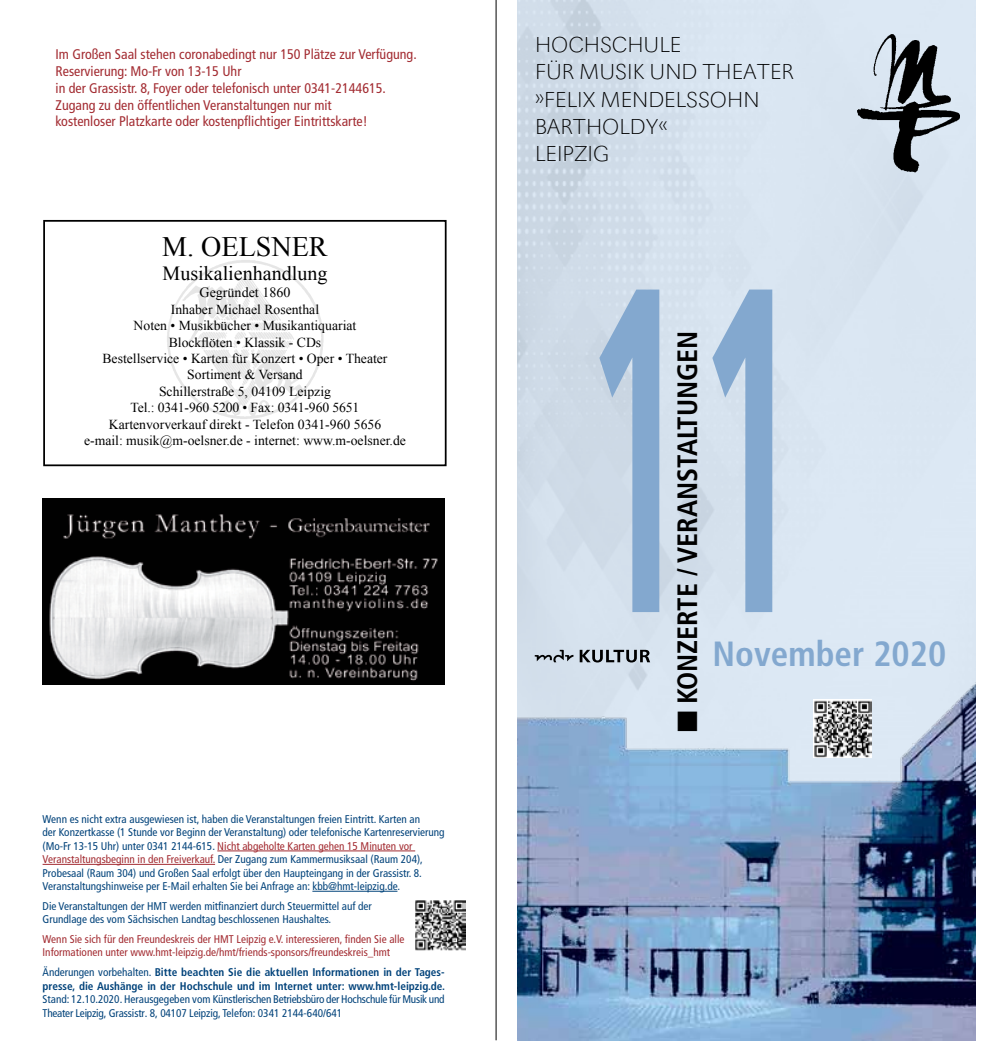
<style>
.page{position:relative;width:993px;height:1041px;background:#fff}
.page>*{position:absolute;margin:0;border:0;box-sizing:border-box;transform-origin:0 0}
.t1{font:700 condensed 462px "Frutiger";color:#83a8cf;scale:.47 1}
.t2{font:700 condensed 35px "Frutiger";color:#83a8cf}
.t3{font:700 condensed 28px "Frutiger";color:#000}
.t4{font:28px "Times New Roman";color:#000}
.t5{font:22.75px/27.3px "Maxima Zart T20";color:#000}
.t6{font:20.12px "Times New Roman";color:#000}
.t7{font:condensed 14px/16.8px "Frutiger";color:#a32c32}
.t8{font:14px "Times New Roman";color:#000}
.t9{font:13.65px/16.4px "Times New Roman";color:#000;text-align:center}
.t10{font:condensed 11.2px/13.5px "Frutiger";color:#00427a}
.t11{font:condensed 11.2px/13.5px "Frutiger";color:#a32c32}
.t12{font:700 condensed 11.2px/13.5px "Frutiger";color:#00427a}
.s1{color:#a32c32}
.s2{font-weight:400}
</style>
<div class="page">
<img style="left:42px;top:498px;width:402px;height:187px">
<hr style="left:217px;top:850px;width:198px;height:1px;background:#a32c32">
<hr style="left:43px;top:864px;width:172px;height:1px;background:#a32c32">
<hr style="left:312px;top:891px;width:85px;height:1px;background:#00427a">
<div style="left:43px;top:220px;width:403px;height:246px;border:2px solid #000"></div>
<img style="left:167px;top:260px;width:157px;height:159px">
<img style="left:415px;top:900px;width:50px;height:50px">
<img style="left:517px;top:0;width:458px;height:665px">
<img style="left:517px;top:665px;width:458px;height:376px">
<img style="left:813px;top:699px;width:58px;height:59px">
<img style="left:857px;top:34px;width:102px;height:138px">
<svg style="left:534px;top:650px;width:116px;height:12px"></svg>
<hr style="left:496px;top:0;width:1px;height:1040px;background:#000">
<p class="t7" style="left:56px;top:46px;width:362px">Im Großen Saal stehen coronabedingt nur 150 Plätze zur Verfügung.<br>Reservierung: Mo-Fr von 13-15 Uhr<br>in der Grassistr. 8, Foyer oder telefonisch unter 0341-2144615.<br>Zugang zu den öffentlichen Veranstaltungen nur mit<br>kostenloser Platzkarte oder kostenpflichtiger Eintrittskarte!</p>
<h3 class="t4" style="left:162px;top:231px;width:167px">M. OELSNER</h3>
<h3 class="t6" style="left:162px;top:262px;width:166px">Musikalienhandlung</h3>
<p class="t8" style="left:199px;top:285px;width:92px">Gegründet 1860</p>
<p class="t9" style="left:84px;top:301px;width:323px">Inhaber Michael Rosenthal<br>Noten • Musikbücher • Musikantiquariat<br>Blockflöten • Klassik - CDs<br>Bestellservice • Karten für Konzert • Oper • Theater Sortiment &amp; Versand<br>Schillerstraße 5, 04109 Leipzig<br>Tel.: 0341-960 5200 • Fax: 0341-960 5651<br>Kartenvorverkauf direkt - Telefon 0341-960 5656<br>e-mail: musik@m-oelsner.de - internet: www.m-oelsner.de</p>
<p class="t10" style="left:43px;top:812px;width:403px">Wenn es nicht extra ausgewiesen ist, haben die Veranstaltungen freien Eintritt. Karten an<br>der Konzertkasse (1 Stunde vor Beginn der Veranstaltung) oder telefonische Kartenreservierung (Mo-Fr 13-15 Uhr) unter 0341 2144-615. <span class="s1">Nicht abgeholte Karten gehen 15 Minuten vor Veranstaltungsbeginn in den Freiverkauf.</span> Der Zugang zum Kammermusiksaal (Raum 204), Probesaal (Raum 304) und Großen Saal erfolgt über den Haupteingang in der Grassistr. 8.<br>Veranstaltungshinweise per E-Mail erhalten Sie bei Anfrage an: kbb@hmt-leipzig.de.</p>
<p class="t10" style="left:43px;top:899px;width:331px">Die Veranstaltungen der HMT werden mitfinanziert durch Steuermittel auf der<br>Grundlage des vom Sächsischen Landtag beschlossenen Haushaltes.</p>
<p class="t11" style="left:43px;top:932px;width:363px">Wenn Sie sich für den Freundeskreis der HMT Leipzig e.V. interessieren, finden Sie alle<br>Informationen unter www.hmt-leipzig.de/hmt/friends-sponsors/freundeskreis_hmt</p>
<p class="t12" style="left:43px;top:965px;width:404px"><span class="s2">Änderungen vorbehalten.</span> Bitte beachten Sie die aktuellen Informationen in der Tages&shy;presse, die Aushänge in der Hochschule und im Internet unter: www.hmt-leipzig.de.</p>
<p class="t10" style="left:43px;top:992px;width:403px">Stand: 12.10.2020. Herausgegeben vom Künstlerischen Betriebsbüro der Hochschule für Musik und<br>Theater Leipzig, Grassistr. 8, 04107 Leipzig, Telefon: 0341 2144-640/641</p>
<h3 class="t5" style="left:535px;top:31px;width:260px">HOCHSCHULE<br>FÜR MUSIK UND THEATER »FELIX MENDELSSOHN<br>BARTHOLDY«<br>LEIPZIG</h3>
<h1 class="t1" style="left:581px;top:178px;width:482px">11</h1>
<h2 class="t2" style="left:712px;top:633px;width:235px">November 2020</h2>
<h3 class="t3" style="left:670px;top:732px;width:403px;rotate:-90deg">■ KONZERTE / VERANSTALTUNGEN</h3>
</div>
